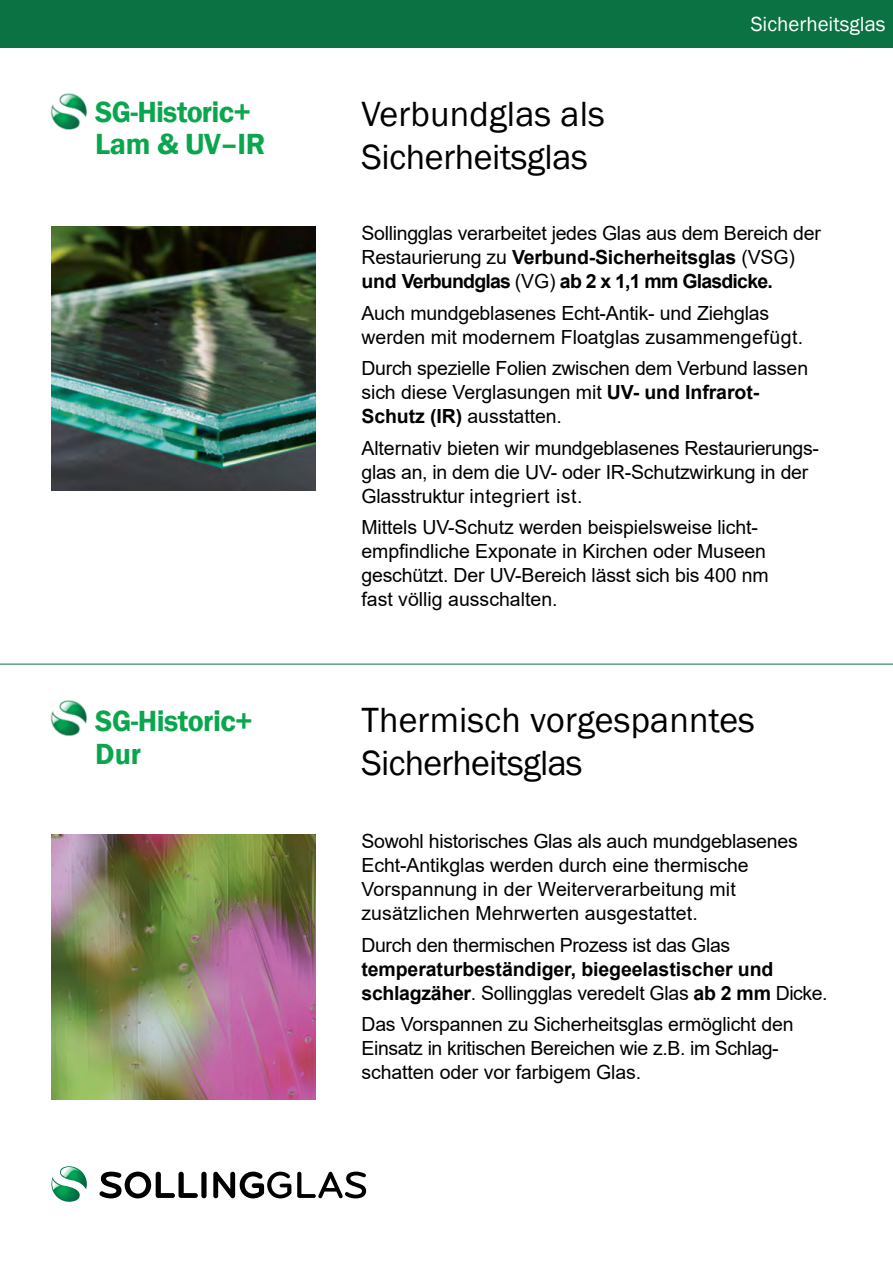
<style>
.page{position:relative;width:893px;height:1263px;background:#fff}
.page>*{position:absolute;margin:0;border:0;box-sizing:border-box;transform-origin:0 0}
.t1{font:36px/43.2px "Franklin Gothic";letter-spacing:-.01em;color:#000}
.t2{font:600 30px/32.4px "Franklin Gothic";letter-spacing:-.02em;color:#0aa64e}
.t3{font:21px "Franklin Gothic";color:#fff}
.t4{font:19.5px/24px "Arial";letter-spacing:-.01em;color:#000}
.t5{font:700 19.5px/24px "Arial";letter-spacing:-.005em;color:#000}
.s1{font-weight:700}
.s2{font-weight:400}
</style>
<div class="page">
<img style="left:51px;top:834px;width:265px;height:265px">
<img style="left:51px;top:226px;width:265px;height:265px">
<hr style="left:0;top:664px;width:893px;height:1px;background:#0b7243">
<div style="left:0;top:0;width:893px;height:48px;background:#0b7243"></div>
<img style="left:50px;top:93px;width:37px;height:37px">
<img style="left:50px;top:700px;width:37px;height:36px">
<svg style="left:99px;top:1171px;width:99px;height:27px"></svg>
<div style="left:201px;top:1172px;width:6px;height:26px;background:#000;border-radius:3px"></div>
<svg style="left:213px;top:1171px;width:78px;height:27px"></svg>
<svg style="left:297px;top:1171px;width:69px;height:27px"></svg>
<svg style="left:51px;top:1166px;width:36px;height:36px"></svg>
<h2 class="t2" style="left:95px;top:98px;width:172px">SG-Historic+<br>Lam &amp; UV–IR</h2>
<h2 class="t2" style="left:95px;top:708px;width:159px">SG-Historic+<br>Dur</h2>
<h1 class="t1" style="left:361px;top:95px;width:245px">Verbundglas als<br>Sicherheitsglas</h1>
<p class="t3" style="left:751px;top:17px;width:136px">Sicherheitsglas</p>
<p class="t4" style="left:361px;top:223px;width:461px">Sollingglas verarbeitet jedes Glas aus dem Bereich der<br>Restaurierung zu <span class="s1">Verbund-Sicherheitsglas</span> (VSG) <span class="s1">und Verbundglas</span> (VG) <span class="s1">ab 2 x 1,1 mm Glasdicke.</span></p>
<p class="t4" style="left:361px;top:302px;width:443px">Auch mundgeblasenes Echt-Antik- und Ziehglas werden mit modernem Floatglas zusammengefügt.</p>
<p class="t4" style="left:361px;top:358px;width:448px">Durch spezielle Folien zwischen dem Verbund lassen sich diese Verglasungen mit <span class="s1">UV- und Infrarot-<br>Schutz (IR)</span> ausstatten.</p>
<p class="t4" style="left:361px;top:437px;width:459px">Alternativ bieten wir mundgeblasenes Restaurierungs&shy;glas an, in dem die UV- oder IR-Schutzwirkung in der<br>Glasstruktur integriert ist.</p>
<p class="t4" style="left:361px;top:517px;width:409px">Mittels UV-Schutz werden beispielsweise licht&shy;empfindliche Exponate in Kirchen oder Museen geschützt. Der UV-Bereich lässt sich bis 400 nm fast völlig ausschalten.</p>
<h1 class="t1" style="left:361px;top:701px;width:395px">Thermisch vorgespanntes<br>Sicherheitsglas</h1>
<p class="t4" style="left:361px;top:831px;width:438px">Sowohl historisches Glas als auch mundgeblasenes Echt-Antikglas werden durch eine thermische Vorspannung in der Weiterverarbeitung mit zusätzlichen Mehrwerten ausgestattet.</p>
<p class="t4" style="left:361px;top:935px;width:370px">Durch den thermischen Prozess ist das Glas</p>
<p class="t5" style="left:361px;top:959px;width:468px">temperaturbeständiger, biegeelastischer und schlagzäher<span class="s2">. Sollingglas veredelt Glas</span> ab 2 mm <span class="s2">Dicke.</span></p>
<p class="t4" style="left:361px;top:1014px;width:434px">Das Vorspannen zu Sicherheitsglas ermöglicht den<br>Einsatz in kritischen Bereichen wie z.B. im Schlag&shy;schatten oder vor farbigem Glas.</p>
</div>
